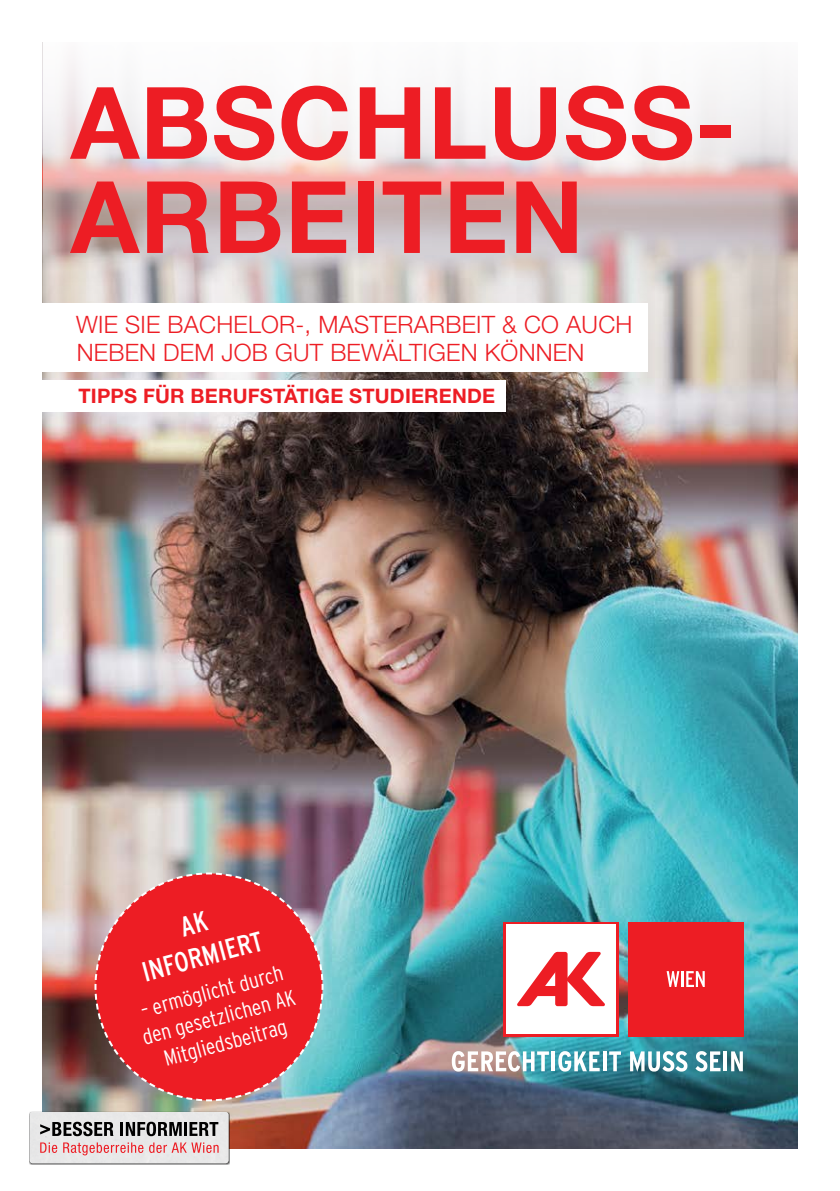
<style>
.page{position:relative;width:840px;height:1191px;background:#fff}
.page>*{position:absolute;margin:0;border:0;box-sizing:border-box;transform-origin:0 0}
.t1{font:700 100px/94.2px "Helvetica Neue LT Std";letter-spacing:.01em;color:#ed1d24}
.t2{font:condensed 28px/33.6px "Interstate";color:#fff;text-align:center}
.t3{font:300 24px/28px "Helvetica Neue LT Std";letter-spacing:.01em;color:#ed1d24}
.t4{font:300 condensed 22px/26.4px "Interstate";color:#fff;text-align:center}
.t5{font:700 20px "Helvetica Neue LT Std";letter-spacing:.01em;color:#ed1d24}
</style>
<div class="page">
<img style="left:43px;top:372px;width:754px;height:776px">
<div style="left:29px;top:1111px;width:201px;height:54px;background:#000;opacity:.75"></div>
<div style="left:30px;top:1112px;width:198px;height:51px;background:#e8e8e8"></div>
<svg style="left:40px;top:1121px;width:73px;height:15px"></svg>
<hr style="left:120px;top:1122px;width:3px;height:14px;background:#000">
<svg style="left:126px;top:1121px;width:56px;height:15px"></svg>
<hr style="left:184px;top:1122px;width:3px;height:14px;background:#000">
<svg style="left:189px;top:1122px;width:29px;height:14px"></svg>
<svg style="left:40px;top:1142px;width:17px;height:11px"></svg>
<svg style="left:63px;top:1142px;width:80px;height:13px"></svg>
<svg style="left:149px;top:1142px;width:69px;height:11px"></svg>
<div style="left:503px;top:921px;width:115px;height:115px;background:#ed1d24"></div>
<div style="left:506px;top:924px;width:109px;height:110px;background:#fff"></div>
<svg style="left:517px;top:951px;width:88px;height:55px"></svg>
<div style="left:628px;top:921px;width:115px;height:115px;background:#ed1d24"></div>
<svg style="left:666px;top:971px;width:13px;height:16px"></svg>
<hr style="left:680px;top:971px;width:3px;height:16px;background:#fff">
<svg style="left:686px;top:971px;width:18px;height:16px"></svg>
<svg style="left:451px;top:1051px;width:97px;height:20px"></svg>
<hr style="left:551px;top:1051px;width:4px;height:20px;background:#fff">
<svg style="left:558px;top:1051px;width:41px;height:20px"></svg>
<svg style="left:602px;top:1051px;width:4px;height:20px"></svg>
<svg style="left:608px;top:1051px;width:12px;height:20px"></svg>
<svg style="left:629px;top:1051px;width:58px;height:20px"></svg>
<svg style="left:695px;top:1051px;width:25px;height:20px"></svg>
<hr style="left:723px;top:1051px;width:3px;height:20px;background:#fff">
<svg style="left:730px;top:1051px;width:12px;height:20px"></svg>
<svg style="left:93px;top:871px;width:231px;height:231px;background:#d83d43"></svg>
<svg style="left:43px;top:61px;width:754px;height:311px"></svg>
<div style="left:0;top:303px;width:646px;height:68px;background:#fff"></div>
<div style="left:0;top:380px;width:505px;height:31px;background:#fff"></div>
<p class="t1" style="left:71px;top:74px;width:666px">ABSCHLUSS-<br>ARBEITEN</p>
<p class="t3" style="left:76px;top:309px;width:557px">WIE SIE BACHELOR-, MASTERARBEIT &amp; CO AUCH<br>NEBEN DEM JOB GUT BEWÄLTIGEN KÖNNEN</p>
<p class="t5" style="left:78px;top:383px;width:418px">TIPPS FÜR BERUFSTÄTIGE STUDIERENDE</p>
<p class="t2" style="left:129px;top:923px;width:126px;rotate:-15deg">AK<br>INFORMIERT</p>
<p class="t4" style="left:132px;top:998px;width:159px;rotate:-15deg">– ermöglicht durch den gesetzlichen AK<br>Mitgliedsbeitrag</p>
</div>
